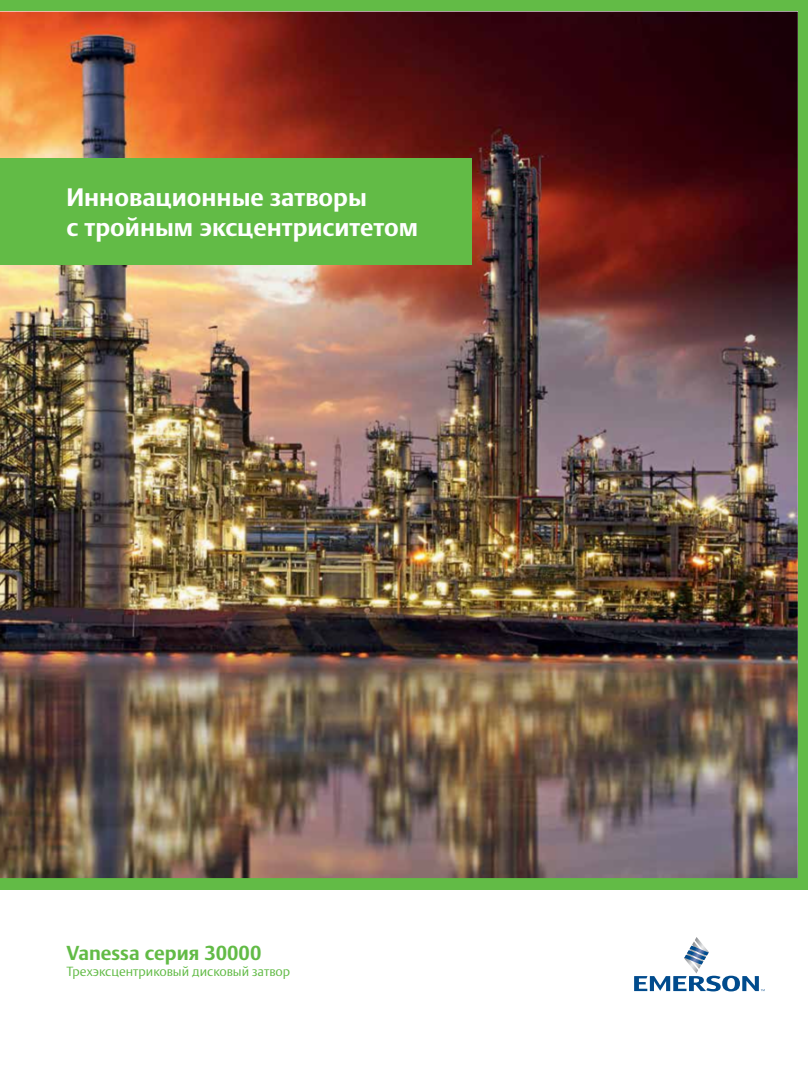
<style>
.page{position:relative;width:808px;height:1081px;background:#fff}
.page>*{position:absolute;margin:0;border:0;box-sizing:border-box;transform-origin:0 0}
.t1{font:700 25px/30px "DTL Argo CT";color:#fff}
.t2{font:700 20px "DTL Argo CT";color:#62bb46}
.t3{font:300 13.12px "DTL Argo CT";color:#62bb46}
</style>
<div class="page">
<svg style="left:634px;top:937px;width:130px;height:54px"></svg>
<div style="left:0;top:0;width:808px;height:889px;background:#62bb46"></div>
<img style="left:0;top:12px;width:798px;height:866px">
<div style="left:0;top:158px;width:471px;height:107px;background:#62bb46"></div>
<p class="t1" style="left:66px;top:182px;width:353px">Инновационные затворы<br>с тройным эксцентриситетом</p>
<p class="t2" style="left:66px;top:941px;width:196px">Vanessa серия 30000</p>
<p class="t3" style="left:66px;top:963px;width:225px">Трехэксцентриковый дисковый затвор</p>
</div>
